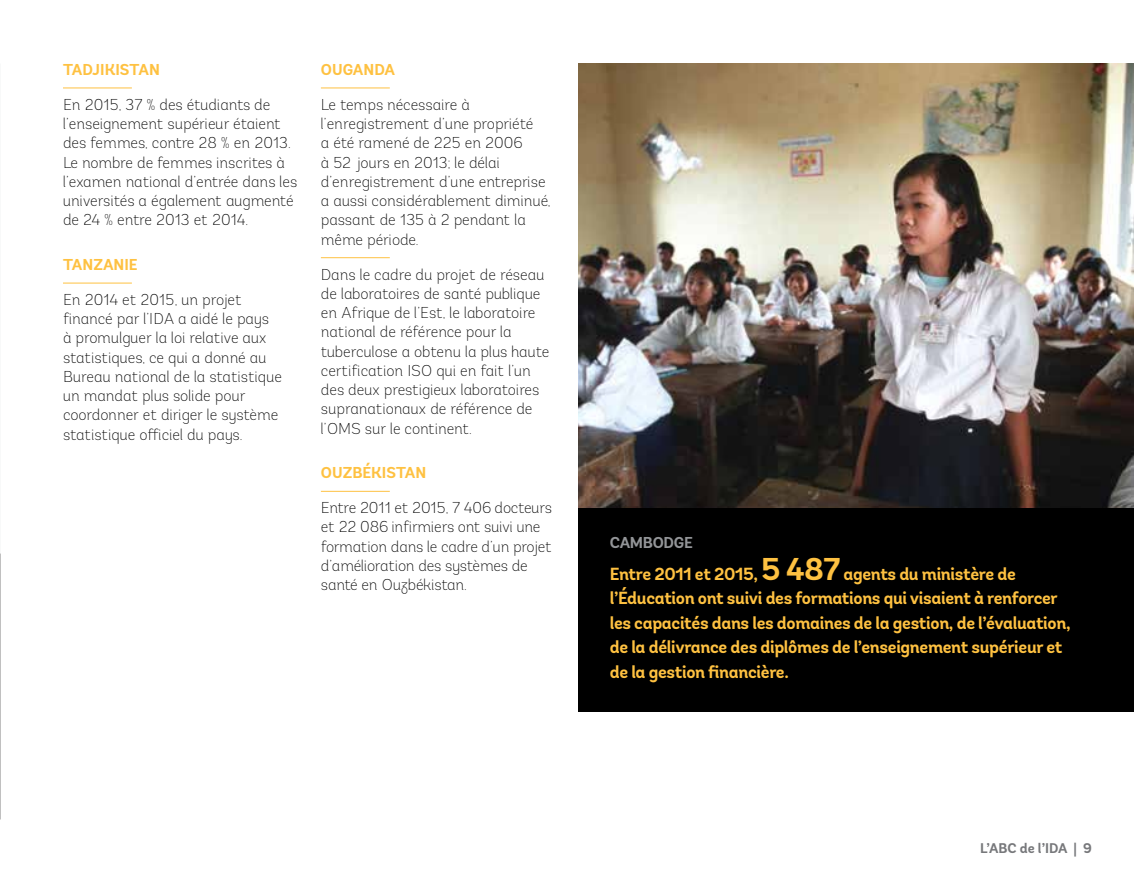
<style>
.page{position:relative;width:1134px;height:882px;background:#fff}
.page>*{position:absolute;margin:0;border:0;box-sizing:border-box;transform-origin:0 0}
.t1{font:700 17.5px/24.5px "Andes";letter-spacing:-.02em;color:#fec141}
.t2{font:200 15.75px/19.2px "Andes";letter-spacing:-.005em;color:#000}
.t3{font:700 15.75px "Andes";color:#fec141}
.t4{font:700 15.75px "Andes";color:#939598}
.t5{font:700 14px "Andes";color:#77787b}
.s1{font-size:31.5px}
</style>
<div class="page">
<hr style="left:63px;top:88px;width:69px;height:1px;background:#fec141">
<hr style="left:63px;top:283px;width:69px;height:1px;background:#fec141">
<hr style="left:321px;top:88px;width:69px;height:1px;background:#fec141">
<hr style="left:321px;top:257px;width:69px;height:1px;background:#fec141">
<hr style="left:321px;top:491px;width:69px;height:1px;background:#fec141">
<div style="left:579px;top:508px;width:555px;height:204px;background:#000"></div>
<img style="left:579px;top:63px;width:555px;height:445px">
<p class="t3" style="left:63px;top:60px;width:18px">Tadji</p>
<p class="t3" style="left:105px;top:60px;width:21px">kistan</p>
<p class="t2" style="left:63px;top:95px;width:236px">En 2015, 37 % des étudiants de l’enseignement supérieur étaient des femmes, contre 28 % en 2013.<br>Le nombre de femmes inscrites à l’examen national d’entrée dans les universités a également augmenté de 24 % entre 2013 et 2014.</p>
<p class="t3" style="left:63px;top:255px;width:76px">Tan zani e</p>
<p class="t2" style="left:63px;top:290px;width:221px">En 2014 et 2015, un projet financé par l’IDA a aidé le pays<br>à promulguer la loi relative aux statistiques, ce qui a donné au<br>Bureau national de la statistique un mandat plus solide pour coordonner et diriger le système statistique officiel du pays.</p>
<p class="t3" style="left:321px;top:60px;width:12px">Ouganda</p>
<p class="t2" style="left:321px;top:95px;width:231px">Le temps nécessaire à l’enregistrement d’une propriété<br>a été ramené de 225 en 2006<br>à 52 jours en 2013; le délai d’enregistrement d’une entreprise a aussi considérablement diminué, passant de 135 à 2 pendant la même période.</p>
<p class="t2" style="left:321px;top:265px;width:230px">Dans le cadre du projet de réseau de laboratoires de santé publique en Afrique de l’Est, le laboratoire national de référence pour la tuberculose a obtenu la plus haute certification ISO qui en fait l’un des deux prestigieux laboratoires supranationaux de référence de l’OMS sur le continent.</p>
<p class="t3" style="left:321px;top:463px;width:71px">Ouzbékistan</p>
<p class="t2" style="left:321px;top:498px;width:233px">Entre 2011 et 2015, 7 406 docteurs et 22 086 infirmiers ont suivi une formation dans le cadre d’un projet d’amélioration des systèmes de santé en Ouzbékistan.</p>
<p class="t4" style="left:610px;top:533px;width:22px">Camb</p>
<p class="t4" style="left:653px;top:533px;width:41px">odge</p>
<p class="t1" style="left:610px;top:562px;width:462px">Entre 2011 et 2015, <span class="s1">5 487</span> agents du ministère de l’Éducation ont suivi des formations qui visaient à renforcer les capacités dans les domaines de la gestion, de l’évaluation, de la délivrance des diplômes de l’enseignement supérieur et de la gestion financière.</p>
<p class="t5" style="left:980px;top:840px;width:113px">L’ABC de l’IDA | 9</p>
</div>
